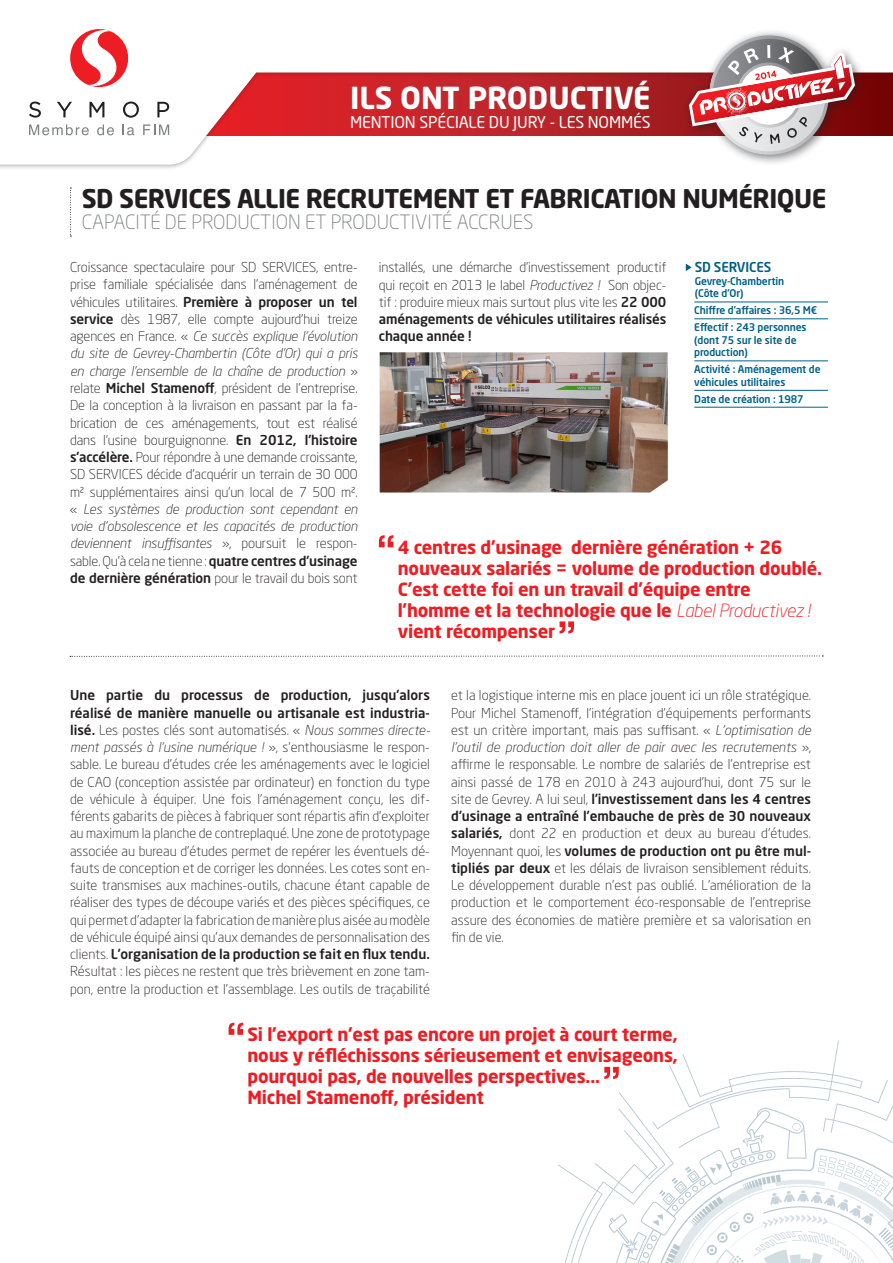
<style>
.page{position:relative;width:893px;height:1263px;background:#fff}
.page>*{position:absolute;margin:0;border:0;box-sizing:border-box;transform-origin:0 0}
.t1{font:700 30px "Neo Sans Pro";color:#fff}
.t2{font:700 25.5px "Neo Sans Pro";letter-spacing:-.02em;color:#231f20}
.t3{font:300 19.5px "Neo Sans Pro";color:#808285}
.t4{font:700 18px/21px "Neo Sans Pro";letter-spacing:-.01em;color:#ee1d23}
.t5{font:16.05px "Neo Sans Pro";letter-spacing:-.01em;color:#fff}
.t6{font:300 13.5px/17.2px "Neo Sans Pro";letter-spacing:-.01em;color:#231f20;text-align:justify}
.t7{font:500 13.5px "Neo Sans Pro";letter-spacing:-.01em;color:#006087}
.t8{font:500 10.5px/12.6px "Neo Sans Pro";letter-spacing:-.01em;color:#006087}
.s1{font-weight:500}
.s2{font-style:italic}
.s3{font-weight:300;font-style:italic}
</style>
<div class="page">
<svg style="left:70px;top:188px;width:1px;height:49px"></svg>
<hr style="left:694px;top:302px;width:134px;height:1px;background:#006087">
<hr style="left:694px;top:318px;width:134px;height:1px;background:#006087">
<hr style="left:694px;top:361px;width:134px;height:1px;background:#006087">
<hr style="left:694px;top:390px;width:134px;height:1px;background:#006087">
<hr style="left:694px;top:407px;width:134px;height:1px;background:#006087">
<svg style="left:686px;top:264px;width:6px;height:7px"></svg>
<svg style="left:379px;top:535px;width:14px;height:12px"></svg>
<svg style="left:560px;top:621px;width:14px;height:12px"></svg>
<svg style="left:229px;top:1023px;width:14px;height:12px"></svg>
<svg style="left:558px;top:1040px;width:335px;height:223px"></svg>
<svg style="left:70px;top:656px;width:753px;height:1px"></svg>
<img style="left:380px;top:352px;width:288px;height:140px">
<div style="left:0;top:0;width:893px;height:170px;background:#231f20;opacity:.5"></div>
<svg style="left:0;top:0;width:893px;height:165px"></svg>
<svg style="left:66px;top:25px;width:66px;height:66px"></svg>
<svg style="left:97px;top:124px;width:17px;height:11px"></svg>
<svg style="left:123px;top:124px;width:11px;height:11px"></svg>
<svg style="left:143px;top:124px;width:26px;height:11px"></svg>
<svg style="left:29px;top:124px;width:60px;height:11px"></svg>
<svg style="left:29px;top:102px;width:12px;height:16px"></svg>
<svg style="left:57px;top:102px;width:15px;height:15px"></svg>
<svg style="left:89px;top:102px;width:15px;height:15px"></svg>
<svg style="left:123px;top:102px;width:46px;height:16px"></svg>
<div style="left:682px;top:28px;width:184px;height:138px;background:#231f20;opacity:.6"></div>
<div style="left:713px;top:39px;width:112px;height:112px;background:#e3e4e6;border-radius:56px"></div>
<svg style="left:689px;top:35px;width:166px;height:109px"></svg>
<h1 class="t1" style="left:350px;top:78px;width:71px">IL S ONT</h1>
<h1 class="t1" style="left:468px;top:78px;width:99px">PRODUCTIVÉ</h1>
<p class="t5" style="left:350px;top:112px;width:302px">MENTION SPÉCIALE DU JURY - LES NOMMÉS</p>
<h2 class="t2" style="left:82px;top:182px;width:746px">SD services allie recrutement et fabrication numérique</h2>
<h3 class="t3" style="left:82px;top:211px;width:453px">CAPACITÉ DE PRODUCTION ET PRODUCTIVITÉ ACCRUES</h3>
<p class="t7" style="left:695px;top:259px;width:78px">SD SERVICES</p>
<p class="t8" style="left:695px;top:274px;width:91px">Gevrey-Chambertin (Côte d’Or)</p>
<p class="t8" style="left:694px;top:302px;width:125px;line-height:16.8px">Chiffre d’affaires : 36,5 M€<br>Effectif : 243 personnes</p>
<p class="t8" style="left:694px;top:333px;width:104px">(dont 75 sur le site de production)</p>
<p class="t8" style="left:694px;top:363px;width:128px">Activité : Aménagement de véhicules utilitaires</p>
<p class="t8" style="left:694px;top:392px;width:111px">Date de création : 1987</p>
<p class="t6" style="left:70px;top:259px;width:289px">Croissance spectaculaire pour SD SERVICES, entre&shy;prise familiale spécialisée dans l’aménagement de véhicules utilitaires. <span class="s1">Première à proposer un tel service</span> dès 1987, elle compte aujourd’hui treize agences en France. « <span class="s2">Ce succès explique l’évolution du site de Gevrey-Chambertin (Côte d’Or) qui a pris en charge l’ensemble de la chaîne de production</span> » relate <span class="s1">Michel Stamenoff</span>, président de l’entreprise.<br>De la conception à la livraison en passant par la fa&shy;brication de ces aménagements, tout est réalisé dans l’usine bourguignonne. <span class="s1">En 2012, l’histoire s’accélère.</span> Pour répondre à une demande croissante, SD SERVICES décide d’acquérir un terrain de 30 000 m² supplémentaires ainsi qu’un local de 7 500 m². « <span class="s2">Les systèmes de production sont cependant en voie d’obsolescence et les capacités de production deviennent insuffisantes</span> », poursuit le respon&shy;sable. Qu’à cela ne tienne : <span class="s1">quatre centres d’usinage de dernière génération</span> pour le travail du bois sont</p>
<p class="t6" style="left:379px;top:259px;width:289px">installés, une démarche d’investissement productif qui reçoit en 2013 le label <span class="s2">Productivez !</span> Son objec&shy;tif : produire mieux mais surtout plus vite les <span class="s1">22 000 aménagements de véhicules utilitaires réalisés chaque année !</span></p>
<h3 class="t4" style="left:398px;top:536px;width:426px">4 centres d’usinage dernière génération + 26 nouveaux salariés = volume de production doublé.<br>C’est cette foi en un travail d’équipe entre l’homme et la technologie que le <span class="s3">Label Productivez ! </span>vient récompenser</h3>
<p class="t6" style="left:70px;top:687px;width:361px"><span class="s1">Une partie du processus de production, jusqu’alors réalisé de manière manuelle ou artisanale est industria&shy;lisé.</span> Les postes clés sont automatisés. « <span class="s2">Nous sommes directe&shy;ment passés à l’usine numérique !</span> », s’enthousiasme le respon&shy;sable. Le bureau d’études crée les aménagements avec le logiciel de CAO (conception assistée par ordinateur) en fonction du type de véhicule à équiper. Une fois l’aménagement conçu, les dif&shy;férents gabarits de pièces à fabriquer sont répartis afin d’exploiter au maximum la planche de contreplaqué. Une zone de prototypage associée au bureau d’études permet de repérer les éventuels dé&shy;fauts de conception et de corriger les données. Les cotes sont en&shy;suite transmises aux machines-outils, chacune étant capable de réaliser des types de découpe variés et des pièces spécifiques, ce qui permet d’adapter la fabrication de manière plus aisée au modèle de véhicule équipé ainsi qu’aux demandes de personnalisation des clients. <span class="s1">L’organisation de la production se fait en flux tendu.<br></span>Résultat : les pièces ne restent que très brièvement en zone tam&shy;pon, entre la production et l’assemblage. Les outils de traçabilité</p>
<p class="t6" style="left:451px;top:687px;width:361px">et la logistique interne mis en place jouent ici un rôle stratégique.<br>Pour Michel Stamenoff, l’intégration d’équipements performants est un critère important, mais pas suffisant. « <span class="s2">L’optimisation de l’outil de production doit aller de pair avec les recrutements</span> », affirme le responsable. Le nombre de salariés de l’entreprise est ainsi passé de 178 en 2010 à 243 aujourd’hui, dont 75 sur le site de Gevrey. A lui seul, <span class="s1">l’investissement dans les 4 centres d’usinage a entraîné l’embauche de près de 30 nouveaux salariés,</span> dont 22 en production et deux au bureau d’études.<br>Moyennant quoi, les <span class="s1">volumes de production ont pu être mul&shy;tipliés par deux</span> et les délais de livraison sensiblement réduits.<br>Le développement durable n’est pas oublié. L’amélioration de la production et le comportement éco-responsable de l’entreprise assure des économies de matière première et sa valorisation en fin de vie.</p>
<h3 class="t4" style="left:247px;top:1023px;width:432px">Si l’export n’est pas encore un projet à court terme, nous y réfléchissons sérieusement et envisageons, pourquoi pas, de nouvelles perspectives...<br>Michel Stamenoff, président</h3>
</div>
